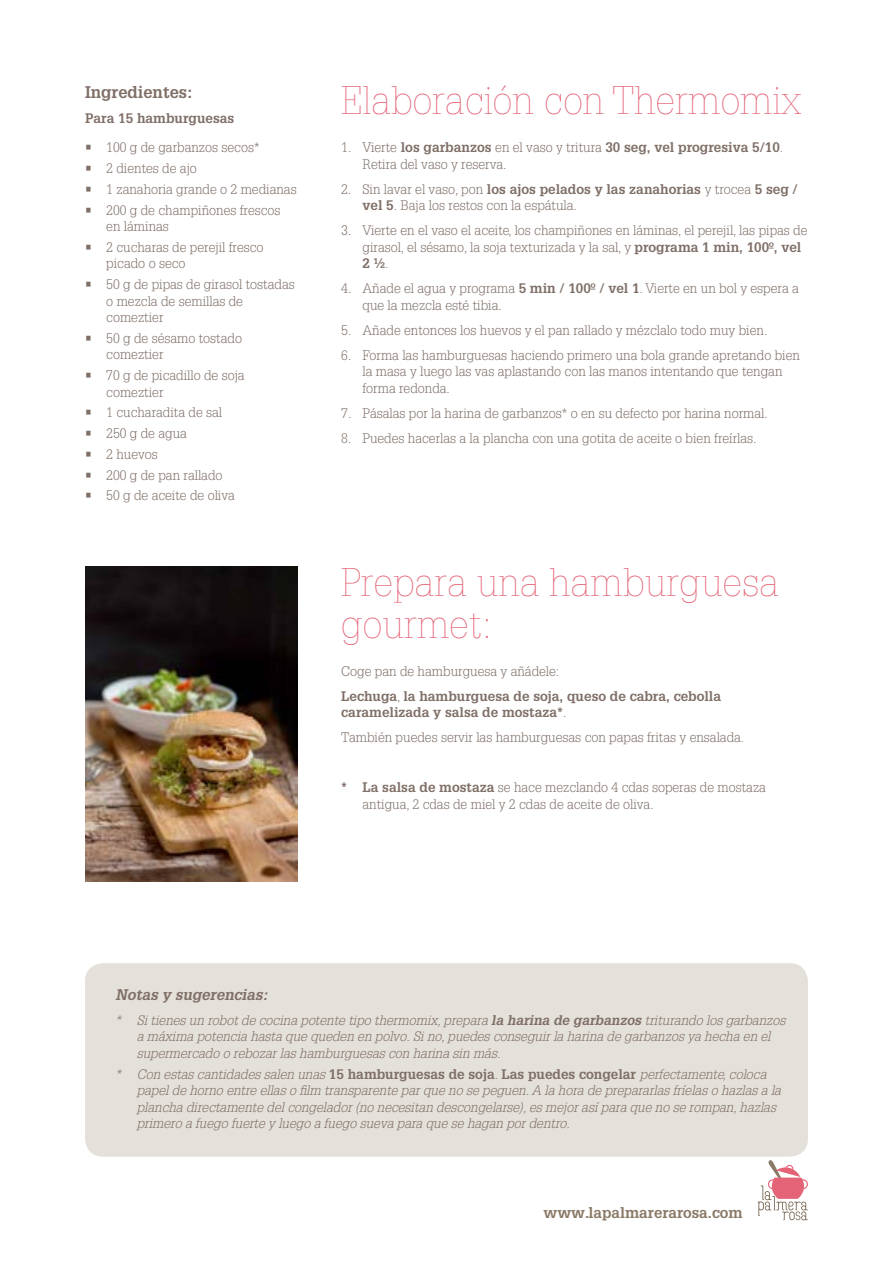
<style>
.page{position:relative;width:893px;height:1263px;background:#fff}
.page>*{position:absolute;margin:0;border:0;box-sizing:border-box;transform-origin:0 0}
.t1{font:100 39px/42px "Glypha";color:#e46376}
.t2{font:700 16.5px "Glypha";color:#7f6f67}
.t3{font:700 15px "Glypha";color:#8a7967}
.t4{font:italic 700 15px "Glypha";color:#7f6f67}
.t5{font:300 13.5px/16.5px "Glypha";color:#7f6f67}
.t6{font:italic 300 13.5px/16.5px "Glypha";color:#7f6f67}
.t7{font:700 13.5px/25px "Glypha";color:#7f6f67}
.s1{font-weight:700}
.s2{font-weight:300}
.s3{font-weight:700;font-style:normal}
</style>
<div class="page">
<svg style="left:758px;top:1160px;width:50px;height:60px"></svg>
<img style="left:85px;top:567px;width:213px;height:314px">
<div style="left:85px;top:963px;width:723px;height:194px;background:#e4e0da;border-radius:18px"></div>
<p class="t2" style="left:85px;top:82px;width:109px">Ingredientes:</p>
<p class="t7" style="left:85px;top:105px;width:151px">Para 15 hamburguesas</p>
<p class="t5" style="left:85px;top:140px;width:176px">• 100 g de garbanzos secos*</p>
<p class="t5" style="left:85px;top:160px;width:113px">• 2 dientes de ajo</p>
<p class="t5" style="left:85px;top:181px;width:213px">• 1 zanahoria grande o 2 medianas</p>
<p class="t5" style="left:106px;top:202px;width:176px;text-indent:-21px">• 200 g de champiñones frescos en láminas</p>
<p class="t5" style="left:106px;top:239px;width:159px;text-indent:-21px">• 2 cucharas de perejil fresco picado o seco</p>
<p class="t5" style="left:106px;top:276px;width:190px;text-indent:-21px">• 50 g de pipas de girasol tostadas o mezcla de semillas de comeztier</p>
<p class="t5" style="left:106px;top:330px;width:137px;text-indent:-21px">• 50 g de sésamo tostado comeztier</p>
<p class="t5" style="left:106px;top:367px;width:140px;text-indent:-21px">• 70 g de picadillo de soja comeztier</p>
<p class="t5" style="left:85px;top:405px;width:139px">• 1 cucharadita de sal</p>
<p class="t5" style="left:85px;top:425px;width:103px">• 250 g de agua</p>
<p class="t5" style="left:85px;top:446px;width:74px">• 2 huevos</p>
<p class="t5" style="left:85px;top:467px;width:139px">• 200 g de pan rallado</p>
<p class="t5" style="left:85px;top:488px;width:151px">• 50 g de aceite de oliva</p>
<h1 class="t1" style="left:341px;top:80px;width:461px">Elaboración con Thermomix</h1>
<p class="t5" style="left:362px;top:139px;width:422px;text-indent:-21px">1. Vierte <span class="s1">los garbanzos</span> en el vaso y tritura <span class="s1">30 seg, vel progresiva 5/10</span>.<br>Retira del vaso y reserva.</p>
<p class="t5" style="left:362px;top:181px;width:437px;text-indent:-21px">2. Sin lavar el vaso, pon <span class="s1">los ajos pelados y las zanahorias</span> y trocea <span class="s1">5 seg / vel 5</span>. Baja los restos con la espátula.</p>
<p class="t5" style="left:362px;top:222px;width:447px;text-indent:-21px">3. Vierte en el vaso el aceite, los champiñones en láminas, el perejil, las pipas de girasol, el sésamo, la soja texturizada y la sal, y <span class="s1">programa 1 min, 100º, vel<br>2 ½</span>.</p>
<p class="t5" style="left:362px;top:280px;width:438px;text-indent:-21px">4. Añade el agua y programa <span class="s1">5 min / 100º / vel 1</span>. Vierte en un bol y espera a que la mezcla esté tibia.</p>
<p class="t5" style="left:341px;top:322px;width:428px">5. Añade entonces los huevos y el pan rallado y mézclalo todo muy bien.</p>
<p class="t5" style="left:362px;top:347px;width:439px;text-indent:-21px">6. Forma las hamburguesas haciendo primero una bola grande apretando bien la masa y luego las vas aplastando con las manos intentando que tengan forma redonda.</p>
<p class="t5" style="left:341px;top:405px;width:428px">7. Pásalas por la harina de garbanzos* o en su defecto por harina normal.</p>
<p class="t5" style="left:341px;top:430px;width:417px">8. Puedes hacerlas a la plancha con una gotita de aceite o bien freírlas.</p>
<h1 class="t1" style="left:341px;top:562px;width:439px">Prepara una hamburguesa gourmet:</h1>
<p class="t7" style="left:341px;top:658px;width:381px"><span class="s2">Coge pan de hamburguesa y añádele:<br></span>Lechuga<span class="s2">,</span> la hamburguesa de soja, queso de cabra, cebolla</p>
<p class="t5" style="left:341px;top:700px;width:405px;line-height:25px"><span class="s1">caramelizada y salsa de mostaza*</span>.<br>También puedes servir las hamburguesas con papas fritas y ensalada.</p>
<p class="t5" style="left:362px;top:779px;width:405px;text-indent:-21px"><span class="s1">* La salsa de mostaza</span> se hace mezclando 4 cdas soperas de mostaza antigua, 2 cdas de miel y 2 cdas de aceite de oliva.</p>
<p class="t4" style="left:115px;top:985px;width:154px">Notas y sugerencias:</p>
<p class="t6" style="left:137px;top:1012px;width:650px;text-indent:-21px">* Si tienes un robot de cocina potente tipo thermomix, prepara <span class="s1">la harina de garbanzos</span> triturando los garbanzos a máxima potencia hasta que queden en polvo. Si no, puedes conseguir la harina de garbanzos ya hecha en el supermercado o rebozar las hamburguesas con harina sin más.</p>
<p class="t6" style="left:137px;top:1066px;width:646px;text-indent:-21px">* Con estas cantidades salen unas <span class="s3">15 hamburguesas de soja</span>. <span class="s3">Las puedes congelar</span> perfectamente, coloca papel de horno entre ellas o film transparente par que no se peguen. A la hora de prepararlas fríelas o hazlas a la plancha directamente del congelador (no necesitan descongelarse), es mejor así para que no se rompan, hazlas primero a fuego fuerte y luego a fuego sueva para que se hagan por dentro.</p>
<p class="t3" style="left:543px;top:1203px;width:201px">www.lapalmarerarosa.com</p>
</div>
